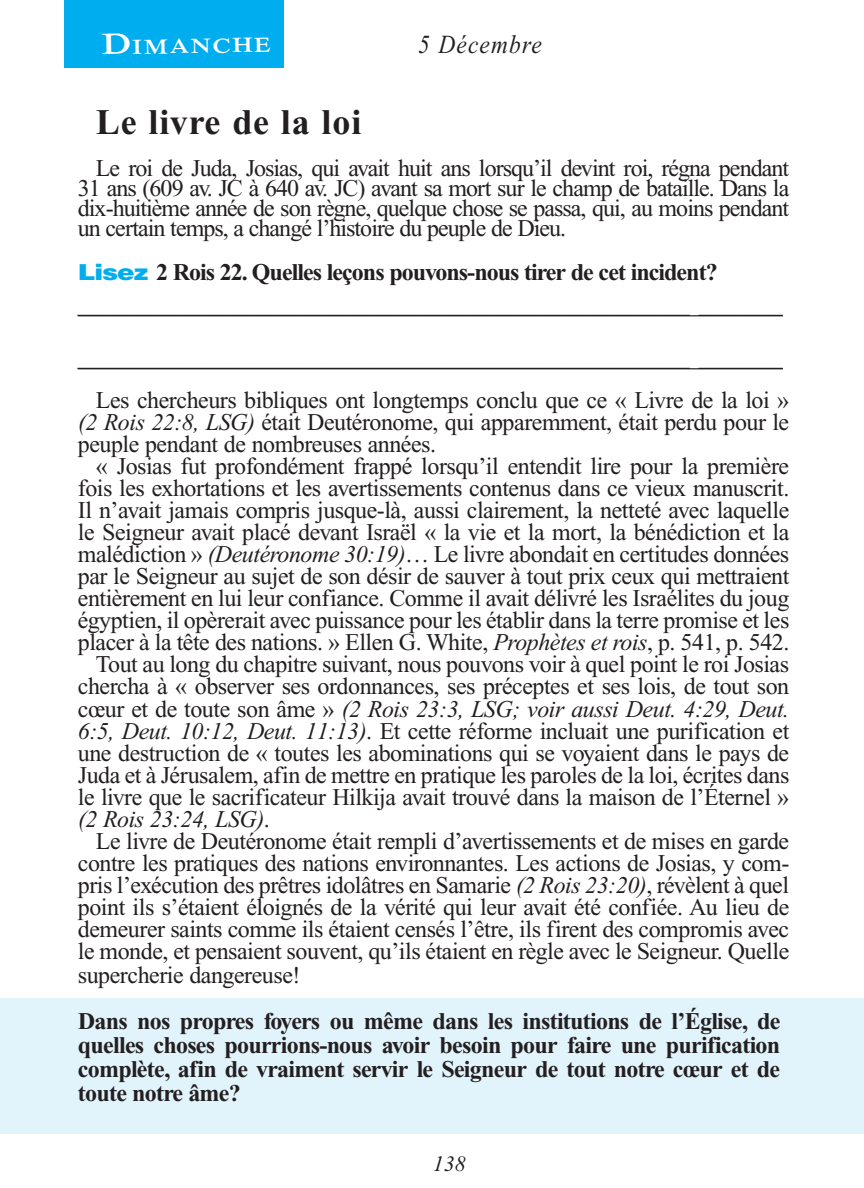
<style>
.page{position:relative;width:864px;height:1188px;background:#fff}
.page>*{position:absolute;margin:0;border:0;box-sizing:border-box;transform-origin:0 0}
.t1{font:700 36px "Times New Roman PS Std";letter-spacing:.025em;color:#231f20}
.t2{font:italic 26px "Times New Roman PS Std";letter-spacing:.05em;color:#231f20;scale:.9 1}
.t3{font:24px/20px "Times New Roman PS Std";letter-spacing:-.02em;color:#231f20}
.t4{font:700 24px/24px "Times New Roman PS Std";letter-spacing:-.03em;color:#231f20;text-align:justify}
.t5{font:italic 24px "Times New Roman PS Std";letter-spacing:-.02em;color:#231f20}
.t6{font:italic 22px "Times New Roman PS Std";color:#231f20}
.t7{font:600 21px "Times NRMT Std";color:#fff;scale:1.1 1}
.s1{font-size:30px}
.s2{font-family:"Helvetica LT Std";font-weight:900;font-size:22px;color:#00aeef}
.s3{font-weight:700}
.s4{font-style:italic}
.s5{font-style:normal}
</style>
<div class="page">
<div style="left:64px;top:0;width:220px;height:68px;background:#00aeef"></div>
<div style="left:0;top:999px;width:864px;height:135px;background:#e1f4fc"></div>
<hr style="left:78px;top:315px;width:705px;height:1px;background:#231f20">
<hr style="left:78px;top:368px;width:705px;height:1px;background:#231f20">
<p class="t7" style="left:101px;top:35px;width:155px;rotate:-1deg"><span class="s1">D</span>imanche</p>
<p class="t2" style="left:418px;top:30px;width:139px">5 Décembre</p>
<h1 class="t1" style="left:96px;top:102px;width:267px">Le livre de la loi</h1>
<p class="t3" style="left:78px;top:158px;width:713px;text-align:justify;text-indent:18px">Le roi de Juda, Josias, qui avait huit ans lorsqu’il devint roi, régna pendant 31 ans (609 av. JC à 640 av. JC) avant sa mort sur le champ de bataille. Dans la dix-huitième année de son règne, quelque chose se passa, qui, au moins pendant un certain temps, a changé l’histoire du peuple de Dieu.</p>
<p class="t3" style="left:78px;top:256px;width:707px;line-height:33px"><span class="s2">Lisez</span> <span class="s3">2 Rois 22. Quelles leçons pouvons-nous tirer de cet incident? </span>___________________________________________________ _______</p>
<p class="t3" style="left:78px;top:337px;width:713px;line-height:42px;text-align:right">___________________________________________________ _______<br>Les chercheurs bibliques ont longtemps conclu que ce « Livre de la loi »</p>
<p class="t3" style="left:78px;top:411px;width:713px;line-height:22px"><span class="s4">(2 Rois 22:8, LSG)</span> était Deutéronome, qui apparemment, était perdu pour le peuple pendant de nombreuses années.</p>
<p class="t3" style="left:96px;top:456px;width:695px">« Josias fut profondément frappé lorsqu’il entendit lire pour la première</p>
<p class="t3" style="left:78px;top:478px;width:713px">fois les exhortations et les avertissements contenus dans ce vieux manuscrit.</p>
<p class="t3" style="left:78px;top:500px;width:713px">Il n’avait jamais compris jusque-là, aussi clairement, la netteté avec laquelle</p>
<p class="t3" style="left:78px;top:522px;width:713px">le Seigneur avait placé devant Israël « la vie et la mort, la bénédiction et la</p>
<p class="t3" style="left:78px;top:545px;width:713px">malédiction » <span class="s4">(Deutéronome 30:19)</span>… Le livre abondait en certitudes données</p>
<p class="t3" style="left:78px;top:567px;width:713px">par le Seigneur au sujet de son désir de sauver à tout prix ceux qui mettraient</p>
<p class="t3" style="left:78px;top:589px;width:713px">entièrement en lui leur confiance. Comme il avait délivré les Israélites du joug</p>
<p class="t3" style="left:78px;top:611px;width:713px">égyptien, il opèrerait avec puissance pour les établir dans la terre promise et les</p>
<p class="t3" style="left:78px;top:633px;width:713px">placer à la tête des nations. » Ellen G. White, <span class="s4">Prophètes et rois</span>, p. 541, p. 542.</p>
<p class="t3" style="left:96px;top:655px;width:695px">Tout au long du chapitre suivant, nous pouvons voir à quel point le roi Josias</p>
<p class="t3" style="left:78px;top:677px;width:713px">chercha à « observer ses ordonnances, ses préceptes et ses lois, de tout son</p>
<p class="t5" style="left:78px;top:696px;width:713px"><span class="s5">cœur et de toute son âme »</span> (2 Rois 23:3, LSG; voir aussi Deut. 4:29, Deut.</p>
<p class="t3" style="left:78px;top:721px;width:713px"><span class="s4">6:5, Deut. 10:12, Deut. 11:13)</span>. Et cette réforme incluait une purification et</p>
<p class="t3" style="left:78px;top:743px;width:713px">une destruction de « toutes les abominations qui se voyaient dans le pays de</p>
<p class="t3" style="left:78px;top:765px;width:713px">Juda et à Jérusalem, afin de mettre en pratique les paroles de la loi, écrites dans</p>
<p class="t3" style="left:78px;top:787px;width:713px">le livre que le sacrificateur Hilkija avait trouvé dans la maison de l’Éternel »</p>
<p class="t5" style="left:78px;top:806px;width:194px">(2 Rois 23:24, LSG)<span class="s5">.</span></p>
<p class="t3" style="left:96px;top:831px;width:695px">Le livre de Deutéronome était rempli d’avertissements et de mises en garde</p>
<p class="t3" style="left:78px;top:853px;width:713px">contre les pratiques des nations environnantes. Les actions de Josias, y com-</p>
<p class="t3" style="left:78px;top:875px;width:713px">pris l’exécution des prêtres idolâtres en Samarie <span class="s4">(2 Rois 23:20)</span>, révèlent à quel</p>
<p class="t3" style="left:78px;top:897px;width:713px">point ils s’étaient éloignés de la vérité qui leur avait été confiée. Au lieu de</p>
<p class="t3" style="left:78px;top:919px;width:713px">demeurer saints comme ils étaient censés l’être, ils firent des compromis avec</p>
<p class="t3" style="left:78px;top:941px;width:713px">le monde, et pensaient souvent, qu’ils étaient en règle avec le Seigneur. Quelle</p>
<p class="t3" style="left:78px;top:965px;width:224px">supercherie dangereuse!</p>
<p class="t4" style="left:78px;top:1009px;width:704px">Dans nos propres foyers ou même dans les institutions de l’Église, de quelles choses pourrions-nous avoir besoin pour faire une purification complète, afin de vraiment servir le Seigneur de tout notre cœur et de toute notre âme?</p>
<p class="t6" style="left:433px;top:1152px;width:34px">138</p>
</div>
